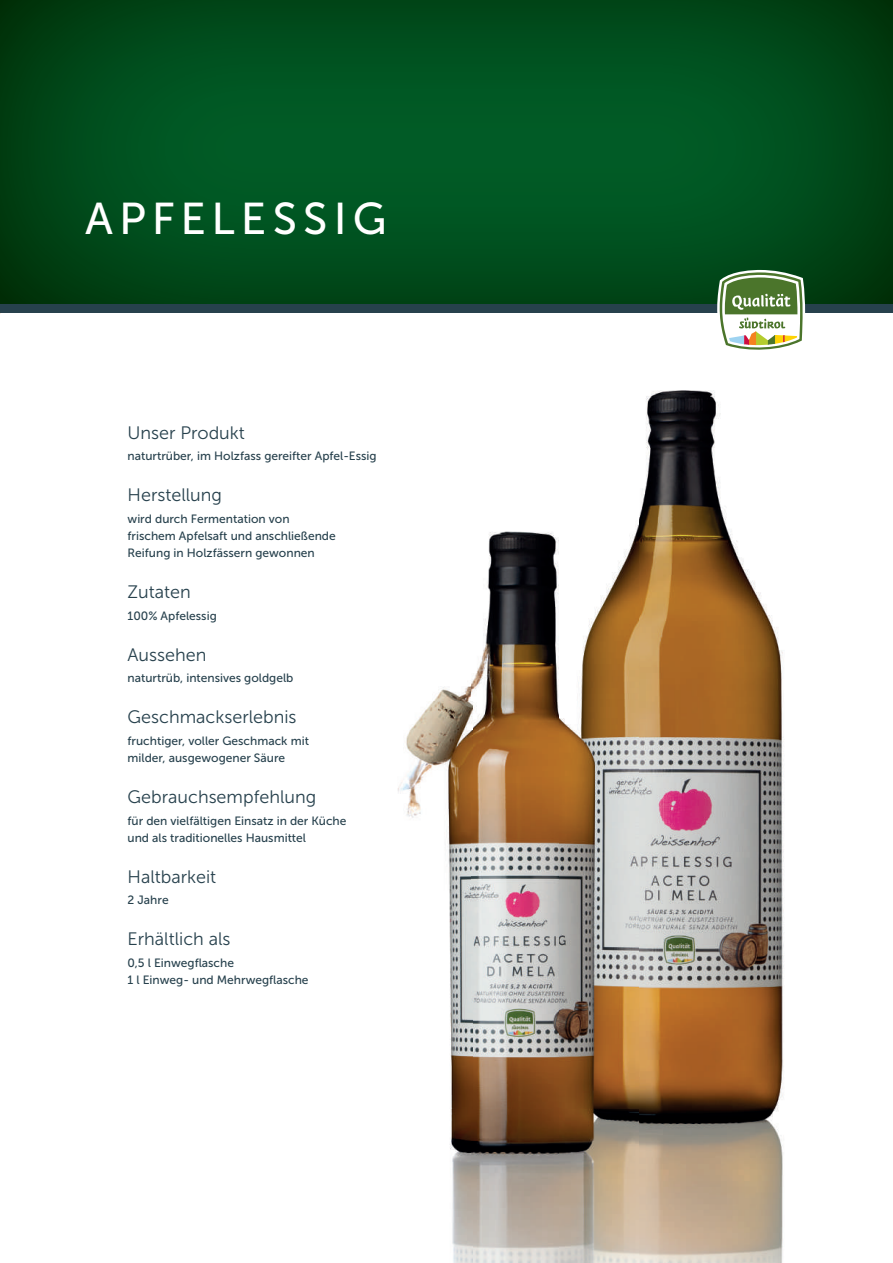
<style>
.page{position:relative;width:893px;height:1263px;background:#fff}
.page>*{position:absolute;margin:0;border:0;box-sizing:border-box;transform-origin:0 0}
.t1{font:44.4px "Museo Sans 500";letter-spacing:.135em;color:#fff}
.t2{font:18px "Museo Sans 300";color:#27414d}
.t3{font:12px/17.2px "Museo Sans 500";color:#27414d}
</style>
<div class="page">
<img style="left:0;top:0;width:893px;height:305px">
<img style="left:638px;top:390px;width:146px;height:873px">
<img style="left:398px;top:525px;width:240px;height:738px">
<div style="left:0;top:305px;width:893px;height:8px;background:#27414d"></div>
<svg style="left:715px;top:270px;width:90px;height:80px"></svg>
<h1 class="t1" style="left:85px;top:194px;width:303px">APFELESSIG</h1>
<h2 class="t2" style="left:128px;top:423px;width:119px">Unser Produkt</h2>
<p class="t3" style="left:128px;top:447px;width:251px">naturtrüber, im Holzfass gereifter Apfel-Essig</p>
<h2 class="t2" style="left:128px;top:485px;width:96px">Herstellung</h2>
<p class="t3" style="left:128px;top:510px;width:210px">wird durch Fermentation von frischem Apfelsaft und anschließende<br>Reifung in Holzfässern gewonnen</p>
<h2 class="t2" style="left:128px;top:582px;width:65px">Zutaten</h2>
<p class="t3" style="left:128px;top:607px;width:91px">100% Apfelessig</p>
<h2 class="t2" style="left:128px;top:645px;width:80px">Aussehen</h2>
<p class="t3" style="left:128px;top:669px;width:167px">naturtrüb, intensives goldgelb</p>
<h2 class="t2" style="left:128px;top:707px;width:171px">Geschmackserlebnis</h2>
<p class="t3" style="left:128px;top:732px;width:183px">fruchtiger, voller Geschmack mit milder, ausgewogener Säure</p>
<h2 class="t2" style="left:128px;top:787px;width:190px">Gebrauchsempfehlung</h2>
<p class="t3" style="left:128px;top:812px;width:220px">für den vielfältigen Einsatz in der Küche und als traditionelles Hausmittel</p>
<h2 class="t2" style="left:128px;top:867px;width:90px">Haltbarkeit</h2>
<p class="t3" style="left:128px;top:892px;width:43px">2 Jahre</p>
<h2 class="t2" style="left:128px;top:929px;width:104px">Erhältlich als</h2>
<p class="t3" style="left:128px;top:954px;width:183px">0,5 l Einwegflasche<br>1 l Einweg- und Mehrwegflasche</p>
</div>
